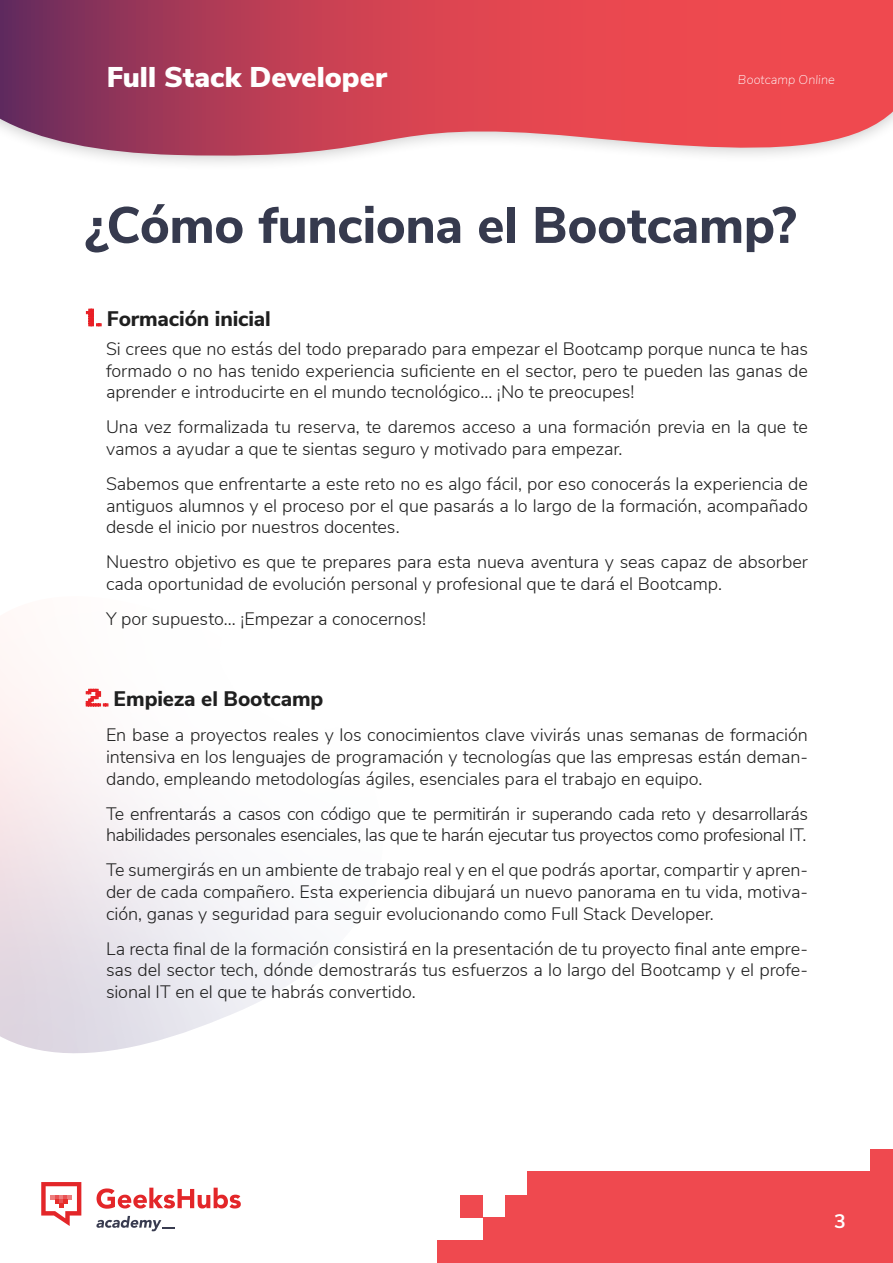
<style>
.page{position:relative;width:893px;height:1263px;background:#fff}
.page>*{position:absolute;margin:0;border:0;box-sizing:border-box;transform-origin:0 0}
.t1{font:800 51px "Nunito Sans";letter-spacing:-.005em;color:#363a4e}
.t2{font:900 28.5px "Nunito Sans";color:#fff}
.t3{font:800 21px "Nunito Sans";letter-spacing:-.005em;color:#1f1f1f}
.t4{font:700 19.5px "Nunito Sans";color:#fff}
.t5{font:300 18px/21.6px "Nunito Sans";letter-spacing:-.01em;color:#1f1f1f;text-align:justify}
.t6{font:italic 200 12.75px "Nunito Sans";letter-spacing:.01em;color:#fff}
.s1{font-family:"LL Pixel";font-weight:400;font-size:24px;color:#e32629}
</style>
<div class="page">
<svg style="left:97px;top:1188px;width:144px;height:21px"></svg>
<svg style="left:96px;top:1216px;width:78px;height:15px"></svg>
<svg style="left:41px;top:1182px;width:40px;height:44px"></svg>
<div style="left:528px;top:1171px;width:365px;height:92px;background:#ef494f"></div>
<div style="left:870px;top:1149px;width:23px;height:22px;background:#ef494f"></div>
<div style="left:483px;top:1218px;width:47px;height:45px;background:#ef494f"></div>
<div style="left:438px;top:1240px;width:49px;height:23px;background:#ef494f"></div>
<div style="left:505px;top:1195px;width:29px;height:38px;background:#ef494f"></div>
<div style="left:460px;top:1195px;width:23px;height:23px;background:#ef494f"></div>
<svg style="left:0;top:0;width:893px;height:162px;background:#ce5666"></svg>
<svg style="left:0;top:669px;width:298px;height:385px"></svg>
<h2 class="t2" style="left:107px;top:56px;width:282px">Full Stack Developer</h2>
<p class="t6" style="left:738px;top:71px;width:98px">Bootcamp Online</p>
<h1 class="t1" style="left:85px;top:188px;width:713px">¿Cómo funciona el Bootcamp?</h1>
<p class="t3" style="left:85px;top:303px;width:187px"><span class="s1">1.</span> Formación inicial</p>
<p class="t5" style="left:106px;top:337px;width:703px">Si crees que no estás del todo preparado para empezar el Bootcamp porque nunca te has formado o no has tenido experiencia suficiente en el sector, pero te pueden las ganas de aprender e introducirte en el mundo tecnológico... ¡No te preocupes!</p>
<p class="t5" style="left:106px;top:415px;width:703px">Una vez formalizada tu reserva, te daremos acceso a una formación previa en la que te vamos a ayudar a que te sientas seguro y motivado para empezar.</p>
<p class="t5" style="left:106px;top:472px;width:703px">Sabemos que enfrentarte a este reto no es algo fácil, por eso conocerás la experiencia de antiguos alumnos y el proceso por el que pasarás a lo largo de la formación, acompañado desde el inicio por nuestros docentes.</p>
<p class="t5" style="left:106px;top:550px;width:703px">Nuestro objetivo es que te prepares para esta nueva aventura y seas capaz de absorber cada oportunidad de evolución personal y profesional que te dará el Bootcamp.</p>
<p class="t5" style="left:106px;top:607px;width:321px">Y por supuesto... ¡Empezar a conocernos!</p>
<p class="t3" style="left:85px;top:683px;width:240px"><span class="s1">2.</span> Empieza el Bootcamp</p>
<p class="t5" style="left:106px;top:723px;width:703px">En base a proyectos reales y los conocimientos clave vivirás unas semanas de formación intensiva en los lenguajes de programación y tecnologías que las empresas están deman&shy;dando, empleando metodologías ágiles, esenciales para el trabajo en equipo.</p>
<p class="t5" style="left:106px;top:801px;width:703px">Te enfrentarás a casos con código que te permitirán ir superando cada reto y desarrollarás habilidades personales esenciales, las que te harán ejecutar tus proyectos como profesional IT.</p>
<p class="t5" style="left:106px;top:858px;width:703px">Te sumergirás en un ambiente de trabajo real y en el que podrás aportar, compartir y apren&shy;der de cada compañero. Esta experiencia dibujará un nuevo panorama en tu vida, motiva&shy;ción, ganas y seguridad para seguir evolucionando como Full Stack Developer.</p>
<p class="t5" style="left:106px;top:936px;width:703px">La recta final de la formación consistirá en la presentación de tu proyecto final ante empre&shy;sas del sector tech, dónde demostrarás tus esfuerzos a lo largo del Bootcamp y el profe&shy;sional IT en el que te habrás convertido.</p>
<p class="t4" style="left:834px;top:1207px;width:13px">3</p>
</div>
